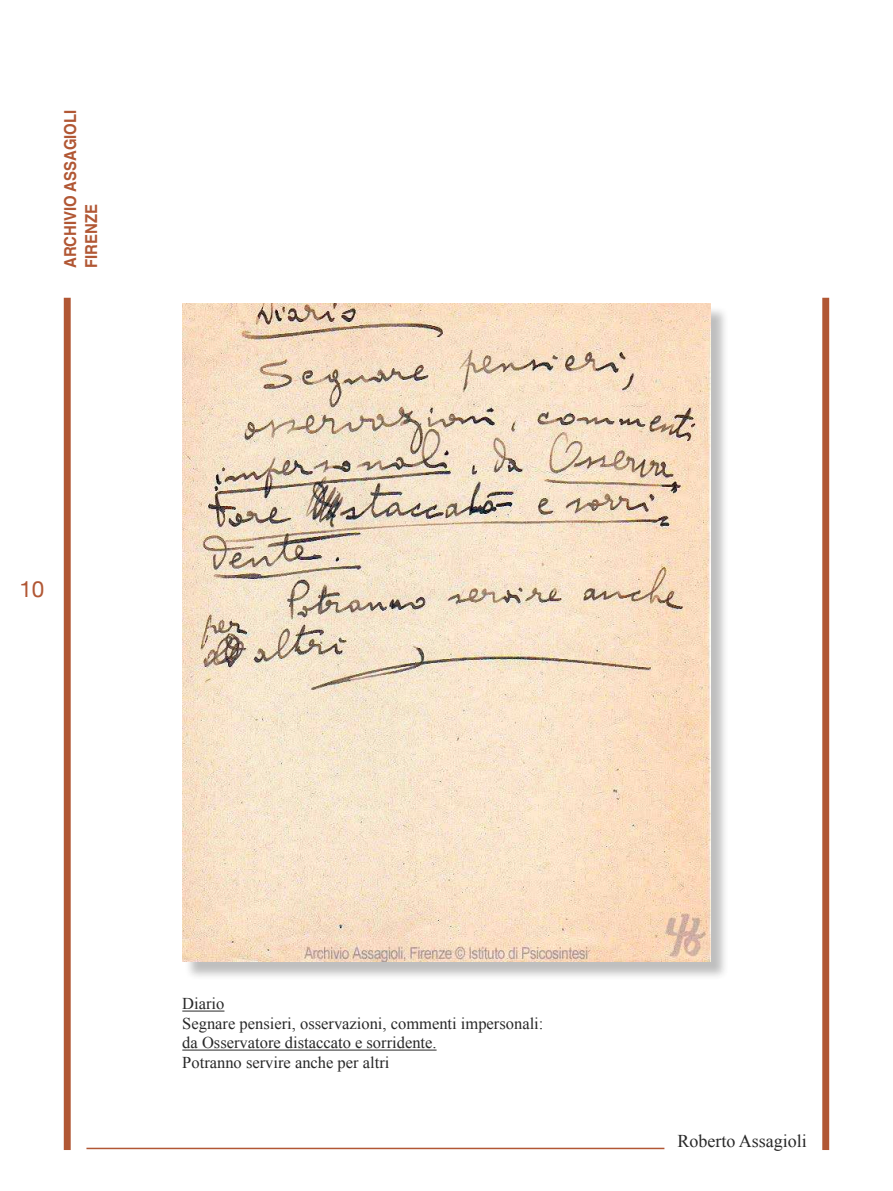
<style>
.page{position:relative;width:893px;height:1191px;background:#fff}
.page>*{position:absolute;margin:0;border:0;box-sizing:border-box;transform-origin:0 0}
.t1{font:22.5px "Helvetica Neue";color:#b15734}
.t2{font:18px "Times New Roman";color:#282828}
.t3{font:16.5px/19.5px "Times New Roman";color:#282828}
.t4{font:700 16.5px/21px "Helvetica";color:#b15734;scale:.9 1}
</style>
<div class="page">
<div style="left:185px;top:306px;width:544px;height:674px;background:#282828;opacity:.3"></div>
<img style="left:182px;top:303px;width:529px;height:659px">
<hr style="left:182px;top:1010px;width:42px;height:1px;background:#282828">
<hr style="left:182px;top:1049px;width:255px;height:1px;background:#282828">
<hr style="left:86px;top:1147px;width:578px;height:2px;background:#b15734">
<div style="left:64px;top:298px;width:7px;height:852px;background:#b15734"></div>
<div style="left:822px;top:298px;width:7px;height:852px;background:#b15734"></div>
<p class="t4" style="left:60px;top:268px;width:177px;rotate:-90deg">ARCHIVIO ASSAGIOLI<br>FIRENZE</p>
<h1 class="t1" style="left:19px;top:573px;width:27px">10</h1>
<p class="t3" style="left:182px;top:993px;width:363px">Diario<br>Segnare pensieri, osservazioni, commenti impersonali: da Osservatore distaccato e sorridente.<br>Potranno servire anche per altri</p>
<p class="t2" style="left:677px;top:1128px;width:131px">Roberto Assagioli</p>
</div>
